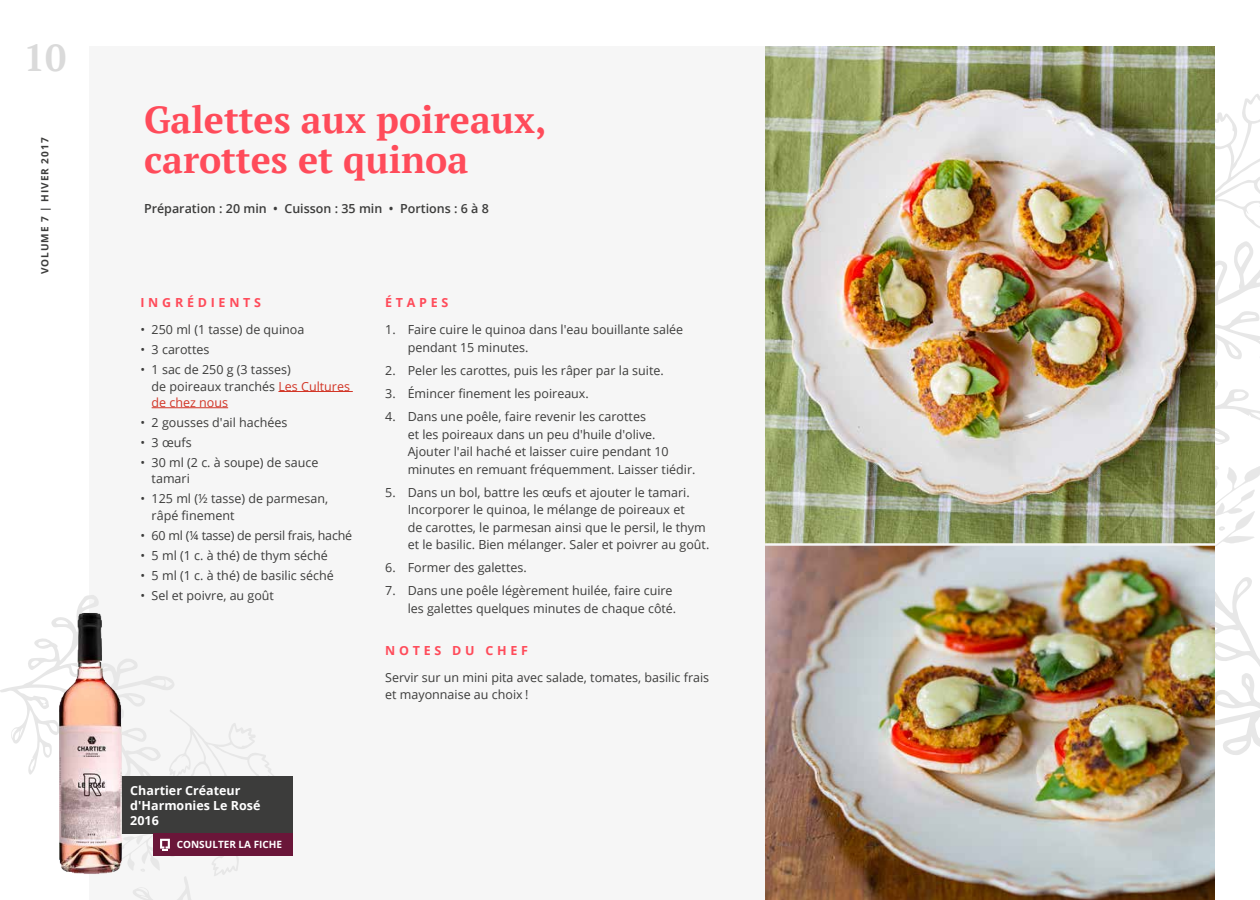
<style>
.page{position:relative;width:1260px;height:900px;background:#fff}
.page>*{position:absolute;margin:0;border:0;box-sizing:border-box;transform-origin:0 0}
.t1{font:700 37.5px/40px "PT Serif";color:#ff4b5a}
.t2{font:700 37.5px "PT Serif";color:#dadada}
.t3{font:12.5px/17.5px "Open Sans";color:#3c3c3b}
.t4{font:600 12.5px "Open Sans";color:#3c3c3b}
.t5{font:700 12.5px/15px "Open Sans";color:#fff}
.t6{font:12.5px "Open Sans";letter-spacing:-.02em;color:#3c3c3b}
.t7{font:700 12.5px "Open Sans";letter-spacing:.3em;color:#ff4b5a}
.t8{font:700 10px "Open Sans";letter-spacing:.1em;color:#3c3c3b}
.t9{font:700 10px "Open Sans";color:#fff}
.s1{color:#d23627}
</style>
<div class="page">
<div style="left:89px;top:46px;width:1126px;height:854px;background:#f6f6f6"></div>
<svg style="left:1215px;top:466px;width:45px;height:289px"></svg>
<svg style="left:1215px;top:94px;width:45px;height:128px"></svg>
<svg style="left:1215px;top:222px;width:45px;height:223px"></svg>
<img style="left:765px;top:47px;width:450px;height:496px">
<img style="left:765px;top:546px;width:450px;height:354px">
<hr style="left:278px;top:391px;width:75px;height:1px;background:#d23627">
<hr style="left:152px;top:407px;width:76px;height:1px;background:#d23627">
<div style="left:97px;top:776px;width:196px;height:58px;background:#3c3c3b"></div>
<div style="left:153px;top:834px;width:140px;height:22px;background:#6a1639"></div>
<svg style="left:0;top:595px;width:288px;height:305px"></svg>
<h1 class="t2" style="left:24px;top:32px;width:44px">10</h1>
<p class="t8" style="left:38px;top:274px;width:138px;rotate:-90deg">VOLUME 7 | HIVER 2017</p>
<h1 class="t1" style="left:144px;top:100px;width:404px">Galettes aux poireaux, carottes et quinoa</h1>
<p class="t4" style="left:144px;top:200px;width:346px">Préparation : 20 min • Cuisson : 35 min • Portions : 6 à 8</p>
<p class="t7" style="left:140px;top:294px;width:122px">INGRÉDIENTS</p>
<p class="t7" style="left:385px;top:294px;width:65px">ÉTAPES</p>
<p class="t3" style="left:140px;top:321px;width:165px">• 250 ml (1 tasse) de quinoa</p>
<p class="t3" style="left:140px;top:341px;width:70px">• 3 carottes</p>
<p class="t3" style="left:152px;top:361px;width:200px;line-height:16.2px;text-indent:-11px">• 1 sac de 250 g (3 tasses)<br>de poireaux tranchés <span class="s1">Les Cultures de chez nous</span></p>
<p class="t3" style="left:140px;top:413px;width:149px">• 2 gousses d'ail hachées</p>
<p class="t3" style="left:140px;top:433px;width:53px">• 3 œufs</p>
<p class="t3" style="left:152px;top:454px;width:168px;line-height:16.2px;text-indent:-11px">• 30 ml (2 c. à soupe) de sauce tamari</p>
<p class="t3" style="left:152px;top:490px;width:178px;line-height:16.2px;text-indent:-11px">• 125 ml (½ tasse) de parmesan, râpé finement</p>
<p class="t6" style="left:140px;top:527px;width:213px">• 60 ml (¼ tasse) de persil frais, haché</p>
<p class="t3" style="left:140px;top:546px;width:189px">• 5 ml (1 c. à thé) de thym séché</p>
<p class="t3" style="left:140px;top:566px;width:195px">• 5 ml (1 c. à thé) de basilic séché</p>
<p class="t3" style="left:140px;top:586px;width:135px">• Sel et poivre, au goût</p>
<p class="t5" style="left:130px;top:783px;width:132px">Chartier Créateur d'Harmonies Le Rosé<br>2016</p>
<p class="t9" style="left:177px;top:837px;width:107px">CONSULTER LA FICHE</p>
<p class="t3" style="left:408px;top:321px;width:277px;text-indent:-22px">1. Faire cuire le quinoa dans l'eau bouillante salée pendant 15 minutes.</p>
<p class="t3" style="left:385px;top:361px;width:280px">2. Peler les carottes, puis les râper par la suite.</p>
<p class="t3" style="left:385px;top:384px;width:205px">3. Émincer finement les poireaux.</p>
<p class="t3" style="left:408px;top:407px;width:289px;text-indent:-22px">4. Dans une poêle, faire revenir les carottes<br>et les poireaux dans un peu d'huile d'olive.<br>Ajouter l'ail haché et laisser cuire pendant 10 minutes en remuant fréquemment. Laisser tiédir.</p>
<p class="t3" style="left:408px;top:483px;width:303px;text-indent:-22px">5. Dans un bol, battre les œufs et ajouter le tamari.<br>Incorporer le quinoa, le mélange de poireaux et<br>de carottes, le parmesan ainsi que le persil, le thym et le basilic. Bien mélanger. Saler et poivrer au goût.</p>
<p class="t3" style="left:385px;top:559px;width:143px">6. Former des galettes.</p>
<p class="t3" style="left:385px;top:582px;width:293px;text-align:right">7. Dans une poêle légèrement huilée, faire cuire les galettes quelques minutes de chaque côté.</p>
<p class="t7" style="left:385px;top:642px;width:144px">NOTES DU CHEF</p>
<p class="t3" style="left:385px;top:668px;width:326px">Servir sur un mini pita avec salade, tomates, basilic frais et mayonnaise au choix !</p>
</div>
